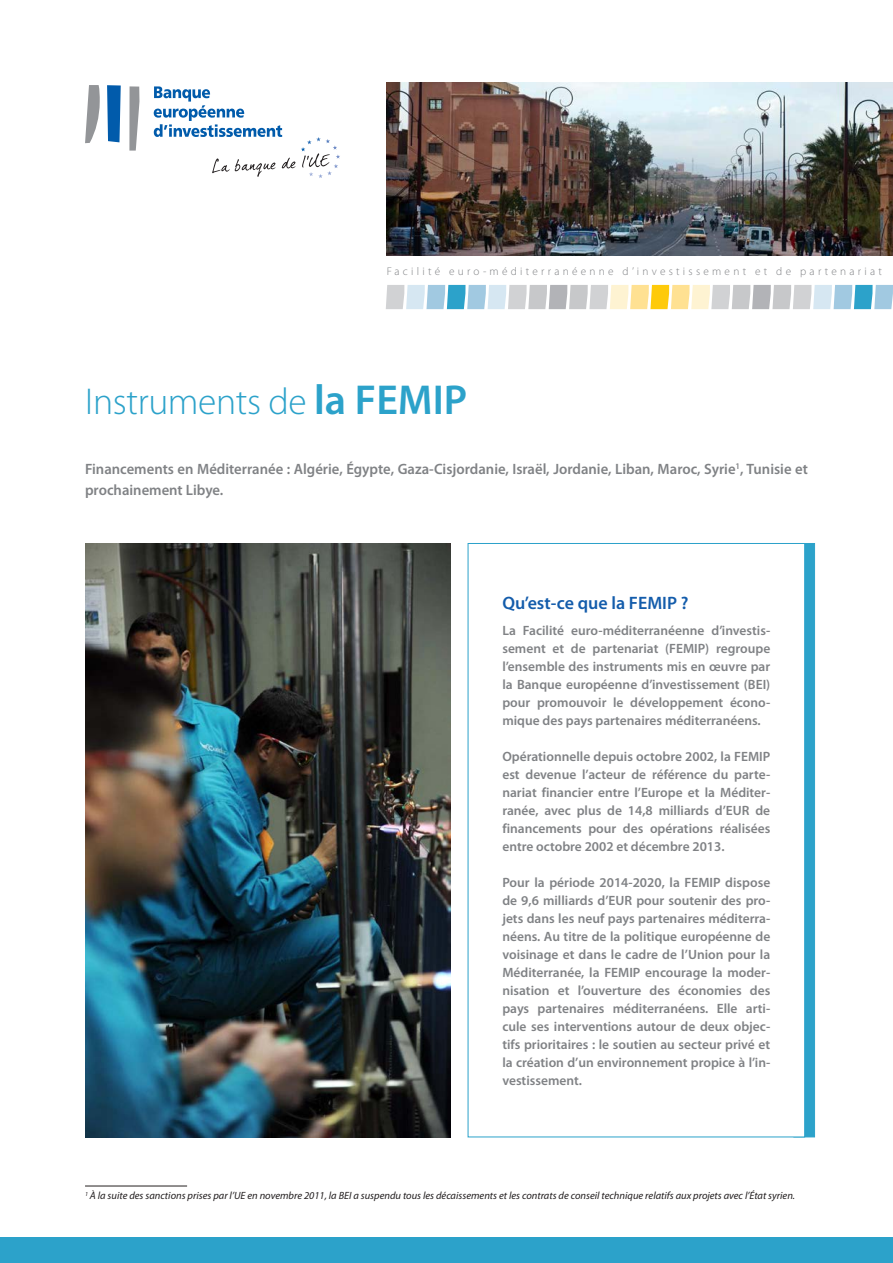
<style>
.page{position:relative;width:893px;height:1263px;background:#fff}
.page>*{position:absolute;margin:0;border:0;box-sizing:border-box;transform-origin:0 0}
.t1{font:300 37.5px "Myriad Pro";letter-spacing:-.01em;color:#2ca2ca}
.t2{font:600 18px "Myriad Pro";color:#135cab}
.t3{font:600 15px/21px "Myriad Pro";color:#808285}
.t4{font:600 13.5px/18px "Myriad Pro";color:#808285;text-align:justify}
.t5{font:300 11.25px "Myriad Pro";letter-spacing:.29em;color:#808285}
.t6{font:italic 10.5px "Myriad Pro";color:#231f20}
.s1{font-weight:600;font-size:42px}
</style>
<div class="page">
<div style="left:0;top:1237px;width:893px;height:26px;background:#2ca2ca"></div>
<svg style="left:386px;top:285px;width:507px;height:24px;background:#cad5cf"></svg>
<img style="left:387px;top:83px;width:506px;height:172px">
<hr style="left:85px;top:1185px;width:102px;height:1px;background:#231f20">
<img style="left:85px;top:543px;width:366px;height:594px">
<div style="left:794px;top:543px;width:20px;height:594px;background:#2ca2ca"></div>
<div style="left:794px;top:543px;width:21px;height:594px;border:1px solid #2ca2ca"></div>
<div style="left:468px;top:543px;width:337px;height:594px;background:#fff"></div>
<svg style="left:85px;top:85px;width:15px;height:58px"></svg>
<svg style="left:107px;top:85px;width:14px;height:57px"></svg>
<svg style="left:129px;top:86px;width:10px;height:65px"></svg>
<svg style="left:154px;top:86px;width:186px;height:92px"></svg>
<p class="t5" style="left:387px;top:265px;width:497px">Facilité euro-méditerranéenne d’investissement et de partenariat</p>
<h1 class="t1" style="left:85px;top:381px;width:384px">Instruments de <span class="s1">la FEMIP</span></h1>
<p class="t3" style="left:85px;top:459px;width:724px">Financements en Méditerranée : Algérie, Égypte, Gaza-Cisjordanie, Israël, Jordanie, Liban, Maroc, Syrie<sup>1</sup>, Tunisie et prochainement Libye.</p>
<h2 class="t2" style="left:502px;top:593px;width:188px">Qu’est-ce que la FEMIP ?</h2>
<p class="t4" style="left:502px;top:622px;width:269px">La Facilité euro-méditerranéenne d’investis&shy;sement et de partenariat (FEMIP) regroupe l’ensemble des instruments mis en œuvre par la Banque européenne d’investissement (BEI) pour promouvoir le développement écono&shy;mique des pays partenaires méditerranéens.</p>
<p class="t4" style="left:502px;top:748px;width:269px">Opérationnelle depuis octobre 2002, la FEMIP est devenue l’acteur de référence du parte&shy;nariat financier entre l’Europe et la Méditer&shy;ranée, avec plus de 14,8 milliards d’EUR de financements pour des opérations réalisées entre octobre 2002 et décembre 2013.</p>
<p class="t4" style="left:502px;top:874px;width:269px">Pour la période 2014-2020, la FEMIP dispose de 9,6 milliards d’EUR pour soutenir des pro&shy;jets dans les neuf pays partenaires méditerra&shy;néens. Au titre de la politique européenne de voisinage et dans le cadre de l’Union pour la Méditerranée, la FEMIP encourage la moder&shy;nisation et l’ouverture des économies des pays partenaires méditerranéens. Elle arti&shy;cule ses interventions autour de deux objec&shy;tifs prioritaires : le soutien au secteur privé et la création d’un environnement propice à l’in&shy;vestissement.</p>
<p class="t6" style="left:85px;top:1190px;width:712px"><sup>1</sup> À la suite des sanctions prises par l’UE en novembre 2011, la BEI a suspendu tous les décaissements et les contrats de conseil technique relatifs aux projets avec l’État syrien.</p>
</div>
